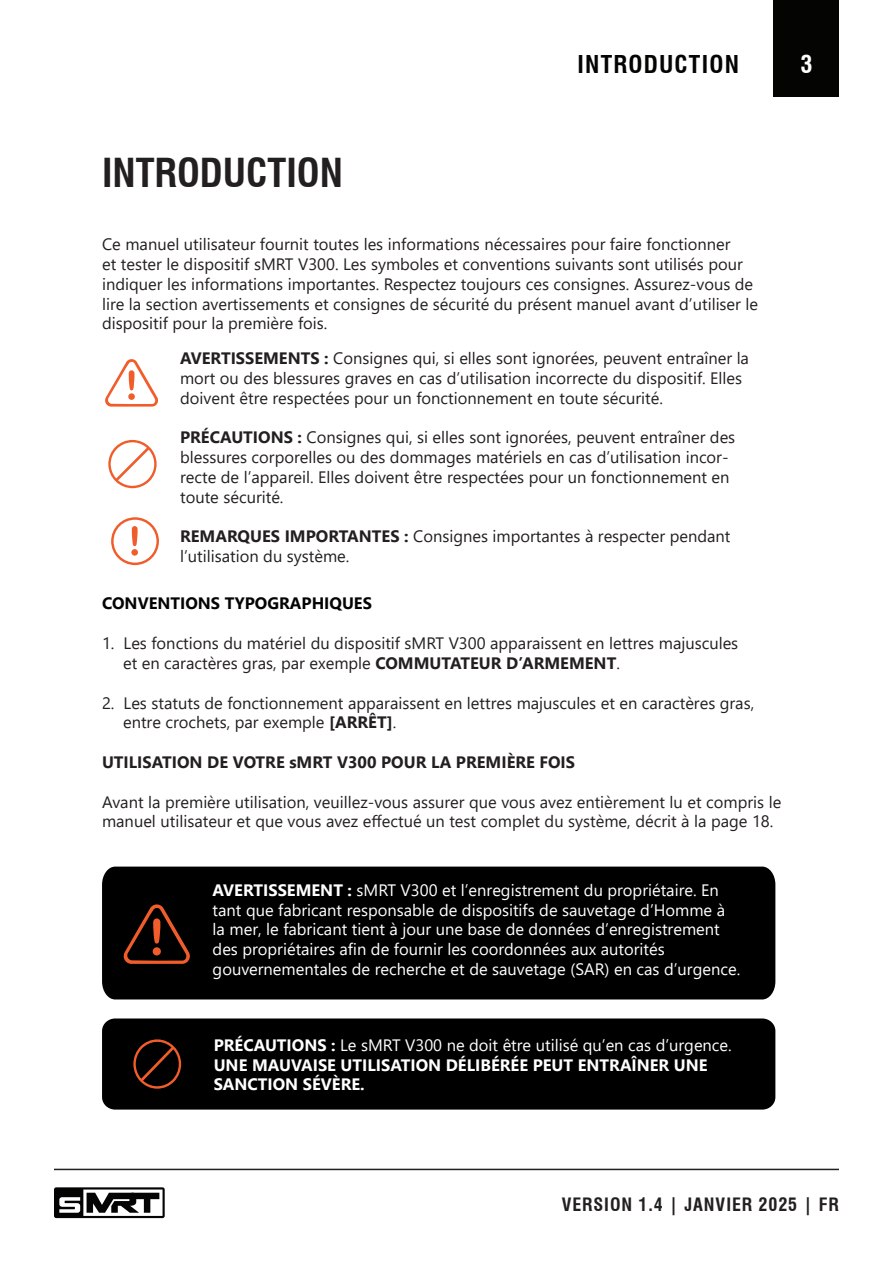
<style>
.page{position:relative;width:893px;height:1263px;background:#fff}
.page>*{position:absolute;margin:0;border:0;box-sizing:border-box;transform-origin:0 0}
.t1{font:700 condensed 39px "Swiss 721 BT";color:#231f20}
.t2{font:700 condensed 24px "Swiss 721 BT";letter-spacing:.05em;color:#040503}
.t3{font:700 condensed 24px "Swiss 721 BT";color:#fff}
.t4{font:700 condensed 18px "Swiss 721 BT";letter-spacing:.05em;color:#231f20}
.t5{font:16.5px/19.8px "Segoe UI";color:#231f20}
.t6{font:16.5px/19.8px "Segoe UI";color:#fff}
.t7{font:700 16.5px/19.8px "Segoe UI";color:#fff}
.t8{font:700 16.5px "Segoe UI";color:#231f20}
.t9{font:700 16.5px "Segoe UI";color:#040503}
.s1{font-weight:700}
.s2{font-weight:400}
</style>
<div class="page">
<div style="left:774px;top:0;width:65px;height:97px;background:#040503"></div>
<div style="left:102px;top:1018px;width:673px;height:91px;background:#000;border-radius:13px"></div>
<div style="left:102px;top:866px;width:673px;height:133px;background:#000"></div>
<hr style="left:54px;top:1169px;width:785px;height:1px;background:#231f20">
<svg style="left:105px;top:359px;width:54px;height:48px"></svg>
<div style="left:128px;top:393px;width:7px;height:7px;background:#f15d2a;border-radius:50%"></div>
<svg style="left:108px;top:440px;width:49px;height:48px"></svg>
<div style="left:111px;top:517px;width:48px;height:48px;border:2px solid #f15d2a;border-radius:50%"></div>
<svg style="left:132px;top:526px;width:6px;height:20px"></svg>
<div style="left:131px;top:549px;width:7px;height:7px;background:#f15d2a;border-radius:50%"></div>
<svg style="left:133px;top:1039px;width:48px;height:50px"></svg>
<svg style="left:124px;top:904px;width:67px;height:60px;background:#301208"></svg>
<div style="left:153px;top:947px;width:8px;height:8px;background:#f15d2a;border-radius:50%"></div>
<svg style="left:54px;top:1187px;width:111px;height:31px"></svg>
<p class="t1" style="left:102px;top:149px;width:242px">INTRODUCTION</p>
<p class="t2" style="left:577px;top:50px;width:163px">INTRODUCTION</p>
<p class="t3" style="left:801px;top:50px;width:13px">3</p>
<p class="t5" style="left:102px;top:233px;width:658px">Ce manuel utilisateur fournit toutes les informations nécessaires pour faire fonctionner<br>et tester le dispositif sMRT V300. Les symboles et conventions suivants sont utilisés pour indiquer les informations importantes. Respectez toujours ces consignes. Assurez-vous de lire la section avertissements et consignes de sécurité du présent manuel avant d’utiliser le dispositif pour la première fois.</p>
<p class="t5" style="left:180px;top:347px;width:570px"><span class="s1">AVERTISSEMENTS :</span> Consignes qui, si elles sont ignorées, peuvent entraîner la mort ou des blessures graves en cas d’utilisation incorrecte du dispositif. Elles doivent être respectées pour un fonctionnement en toute sécurité.</p>
<p class="t5" style="left:180px;top:426px;width:557px"><span class="s1">PRÉCAUTIONS :</span> Consignes qui, si elles sont ignorées, peuvent entraîner des blessures corporelles ou des dommages matériels en cas d’utilisation incor&shy;recte de l’appareil. Elles doivent être respectées pour un fonctionnement en toute sécurité.</p>
<p class="t5" style="left:180px;top:525px;width:552px"><span class="s1">REMARQUES IMPORTANTES :</span> Consignes importantes à respecter pendant l’utilisation du système.</p>
<p class="t9" style="left:102px;top:588px;width:271px">CONVENTIONS TYPOGRAPHIQUES</p>
<p class="t5" style="left:123px;top:632px;width:617px;text-indent:-21px">1. Les fonctions du matériel du dispositif sMRT V300 apparaissent en lettres majuscules et en caractères gras, par exemple <span class="s1">COMMUTATEUR D’ARMEMENT</span>.</p>
<p class="t5" style="left:123px;top:691px;width:633px;text-indent:-21px">2. Les statuts de fonctionnement apparaissent en lettres majuscules et en caractères gras, entre crochets, par exemple <span class="s1">[ARRÊT]</span>.</p>
<p class="t8" style="left:102px;top:746px;width:475px">UTILISATION DE VOTRE sMRT V300 POUR LA PREMIÈRE FOIS</p>
<p class="t5" style="left:102px;top:790px;width:681px">Avant la première utilisation, veuillez-vous assurer que vous avez entièrement lu et compris le manuel utilisateur et que vous avez effectué un test complet du système, décrit à la page 18.</p>
<p class="t6" style="left:213px;top:878px;width:529px"><span class="s1">AVERTISSEMENT :</span> sMRT V300 et l’enregistrement du propriétaire. En tant que fabricant responsable de dispositifs de sauvetage d’Homme à la mer, le fabricant tient à jour une base de données d’enregistrement des propriétaires afin de fournir les coordonnées aux autorités gouvernementales de recherche et de sauvetage (SAR) en cas d’urgence.</p>
<p class="t7" style="left:214px;top:1034px;width:520px">PRÉCAUTIONS : <span class="s2">Le sMRT V300 ne doit être utilisé qu’en cas d’urgence.<br></span>UNE MAUVAISE UTILISATION DÉLIBÉRÉE PEUT ENTRAÎNER UNE<br>SANCTION SÉVÈRE.</p>
<p class="t4" style="left:562px;top:1193px;width:279px">VERSION 1.4 | JANVIER 2025 | FR</p>
</div>
